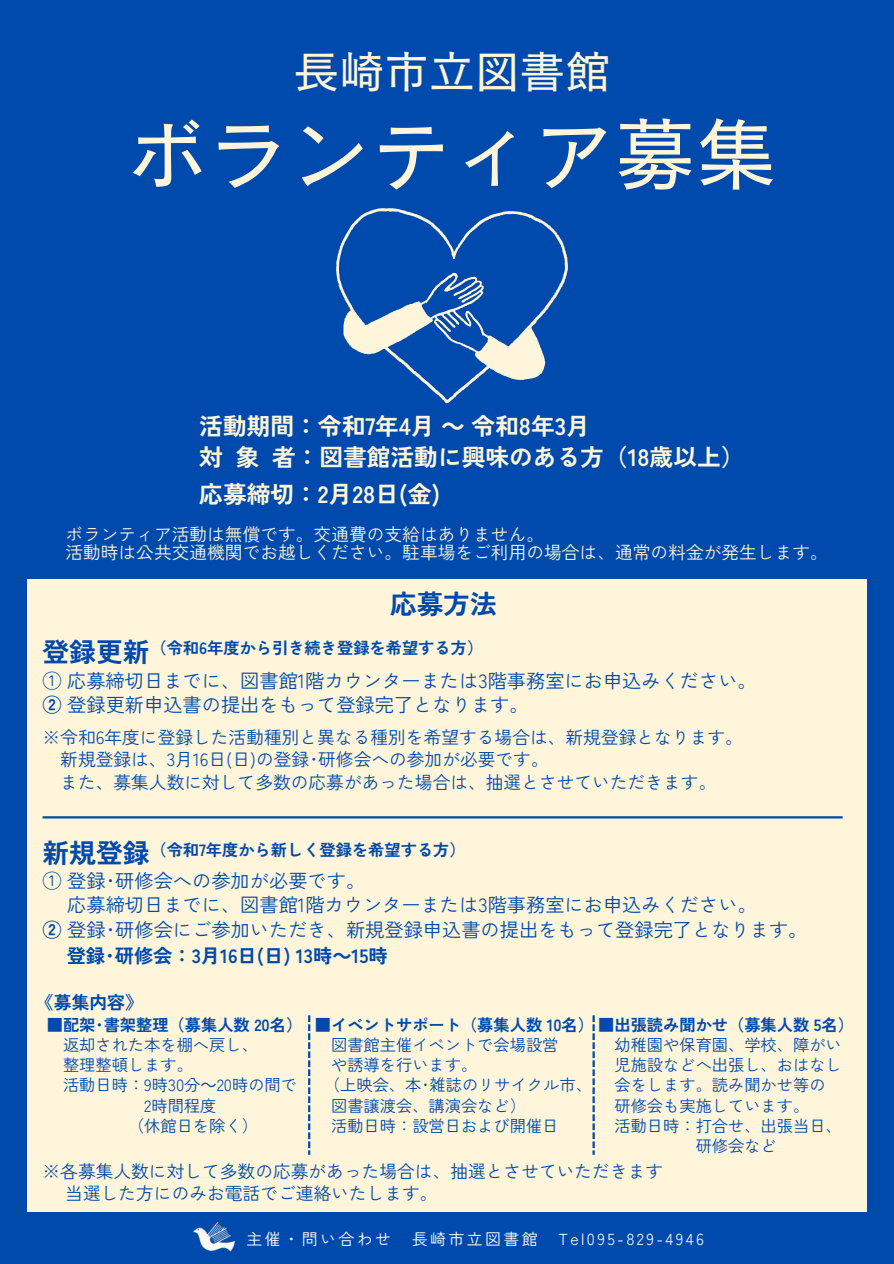
<style>
.page{position:relative;width:894px;height:1264px;background:#fff}
.page>*{position:absolute;margin:0;border:0;box-sizing:border-box;transform-origin:0 0}
.t1{font:81.15px "Canva Cezanne Pro N M";color:#fef5da}
.t2{font:45.15px "Canva Cezanne Pro N M";color:#fef5da}
.t3{font:700 26.7px "Zen Kaku Gothic New";color:#004aad}
.t4{font:700 23.7px "Zen Kaku Gothic New";color:#fef5da}
.t5{font:19.2px/24.8px "Zen Kaku Gothic New";color:#004aad}
.t6{font:700 19.2px "Zen Kaku Gothic New";color:#004aad}
.t7{font:17.7px/22.5px "Zen Kaku Gothic New";color:#004aad}
.t8{font:17.7px/18px "Zen Kaku Gothic New";color:#fef5da}
.t9{font:700 17.7px "Zen Kaku Gothic New";color:#004aad}
.t10{font:16.2px "Zen Kaku Gothic New";color:#004aad}
.t11{font:700 16.2px "Zen Kaku Gothic New";color:#004aad}
.t12{font:15.9px "Zen Kaku Gothic New";letter-spacing:.15em;color:#fff}
.s1{font-family:"Noto Sans CJ Ksc"}
.s2{font-weight:700}
</style>
<div class="page">
<div style="left:0;top:0;width:893px;height:1263px;background:#004aad"></div>
<div style="left:27px;top:579px;width:839px;height:632px;background:#fef5da"></div>
<svg style="left:336px;top:208px;width:231px;height:195px"></svg>
<img style="left:184px;top:1211px;width:54px;height:41px">
<svg style="left:308px;top:1015px;width:2px;height:139px"></svg>
<svg style="left:592px;top:1015px;width:2px;height:139px"></svg>
<hr style="left:43px;top:816px;width:799px;height:2px;background:#004aad">
<h1 class="t2" style="left:294px;top:48px;width:318px">長崎市立図書館</h1>
<h1 class="t1" style="left:127px;top:112px;width:651px">ボランティア募集</h1>
<p class="t4" style="left:199px;top:407px;width:392px">活動期間：令和7年4月<span class="s1">～</span>令和8年3月</p>
<h3 class="t4" style="left:199px;top:439px;width:546px">対象者：図書館活動に興味のある方（18歳以上）</h3>
<h3 class="t4" style="left:199px;top:475px;width:242px">応募締切：2月28日(金)</h3>
<p class="t8" style="left:65px;top:524px;width:763px">ボランティア活動は無償です。交通費の支給はありません。<br>活動時は公共交通機関でお越しください。駐車場をご利用の場合は、通常の料金が発生します。</p>
<p class="t3" style="left:390px;top:582px;width:108px">応募方法</p>
<p class="t11" style="left:150px;top:635px;width:334px">（令和6年度から引き続き登録を希望する方）</p>
<h5 class="t3" style="left:43px;top:631px;width:108px">登録更新</h5>
<h2 class="t5" style="left:43px;top:666px;width:715px">① 応募締切日までに、図書館1階カウンターまたは3階事務室にお申込みください。<br><span class="s2">②</span> 登録更新申込書の提出をもって登録完了となります。</h2>
<p class="t7" style="left:60px;top:725px;width:684px;text-indent:-18px">※令和6年度に登録した活動種別と異なる種別を希望する場合は、新規登録となります。新規登録は、3月16日(日)の登録･研修会への参加が必要です。<br>また、募集人数に対して多数の応募があった場合は、抽選とさせていただきます。</p>
<h6 class="t3" style="left:43px;top:831px;width:108px">新規登録</h6>
<h5 class="t5" style="left:43px;top:866px;width:324px">① 登録･研修会への参加が必要です。</h5>
<h5 class="t5" style="left:67px;top:891px;width:691px">応募締切日までに、図書館1階カウンターまたは3階事務室にお申込みください。</h5>
<h5 class="t5" style="left:43px;top:916px;width:766px"><span class="s2">②</span> 登録･研修会にご参加いただき、新規登録申込書の提出をもって登録完了となります。</h5>
<p class="t11" style="left:150px;top:837px;width:317px">（令和7年度から新しく登録を希望する方）</p>
<h2 class="t6" style="left:67px;top:940px;width:322px">登録･研修会：3月16日(日) 13時<span class="s1">～</span>15時</h2>
<h5 class="t9" style="left:36px;top:988px;width:108px">《募集内容》</h5>
<p class="t11" style="left:47px;top:1011px;width:257px">■配架･書架整理（募集人数 20名）</p>
<h2 class="t10" style="left:63px;top:1032px;width:196px">返却された本を棚へ戻し、</h2>
<h6 class="t10" style="left:63px;top:1052px;width:131px">整理整頓します。</h6>
<h4 class="t10" style="left:63px;top:1072px;width:235px">活動日時：9時30分<span class="s1">～</span>20時の間で</h4>
<h4 class="t10" style="left:144px;top:1092px;width:74px">2時間程度</h4>
<p class="t10" style="left:128px;top:1113px;width:131px">（休館日を除く）</p>
<p class="t11" style="left:315px;top:1011px;width:540px">■イベントサポート（募集人数 10名） ■出張読み聞かせ（募集人数 5名）</p>
<p class="t10" style="left:331px;top:1032px;width:229px">図書館主催イベントで会場設営</p>
<p class="t10" style="left:331px;top:1052px;width:148px">や誘導を行います。</p>
<p class="t10" style="left:324px;top:1072px;width:269px">（上映会、本･雑誌のリサイクル市、</p>
<p class="t10" style="left:331px;top:1092px;width:196px">図書譲渡会、講演会など）</p>
<p class="t10" style="left:331px;top:1113px;width:229px">活動日時：設営日および開催日</p>
<p class="t10" style="left:614px;top:1032px;width:229px">幼稚園や保育園、学校、障がい</p>
<p class="t10" style="left:614px;top:1052px;width:229px">児施設などへ出張し、おはなし</p>
<p class="t10" style="left:614px;top:1072px;width:212px">会をします。読み聞かせ等の</p>
<p class="t10" style="left:614px;top:1092px;width:196px">研修会も実施しています。</p>
<p class="t10" style="left:614px;top:1113px;width:229px">活動日時：打合せ、出張当日、</p>
<p class="t10" style="left:695px;top:1133px;width:83px">研修会など</p>
<p class="t7" style="left:65px;top:1158px;width:599px;text-indent:-23px">※各募集人数に対して多数の応募があった場合は、抽選とさせていただきます当選した方にのみお電話でご連絡いたします。</p>
<h3 class="t12" style="left:246px;top:1226px;width:146px">主催・問い合わせ</h3>
<h3 class="t12" style="left:411px;top:1226px;width:127px">長崎市立図書館</h3>
<h3 class="t12" style="left:558px;top:1226px;width:147px">Tel095-829-4946</h3>
</div>
